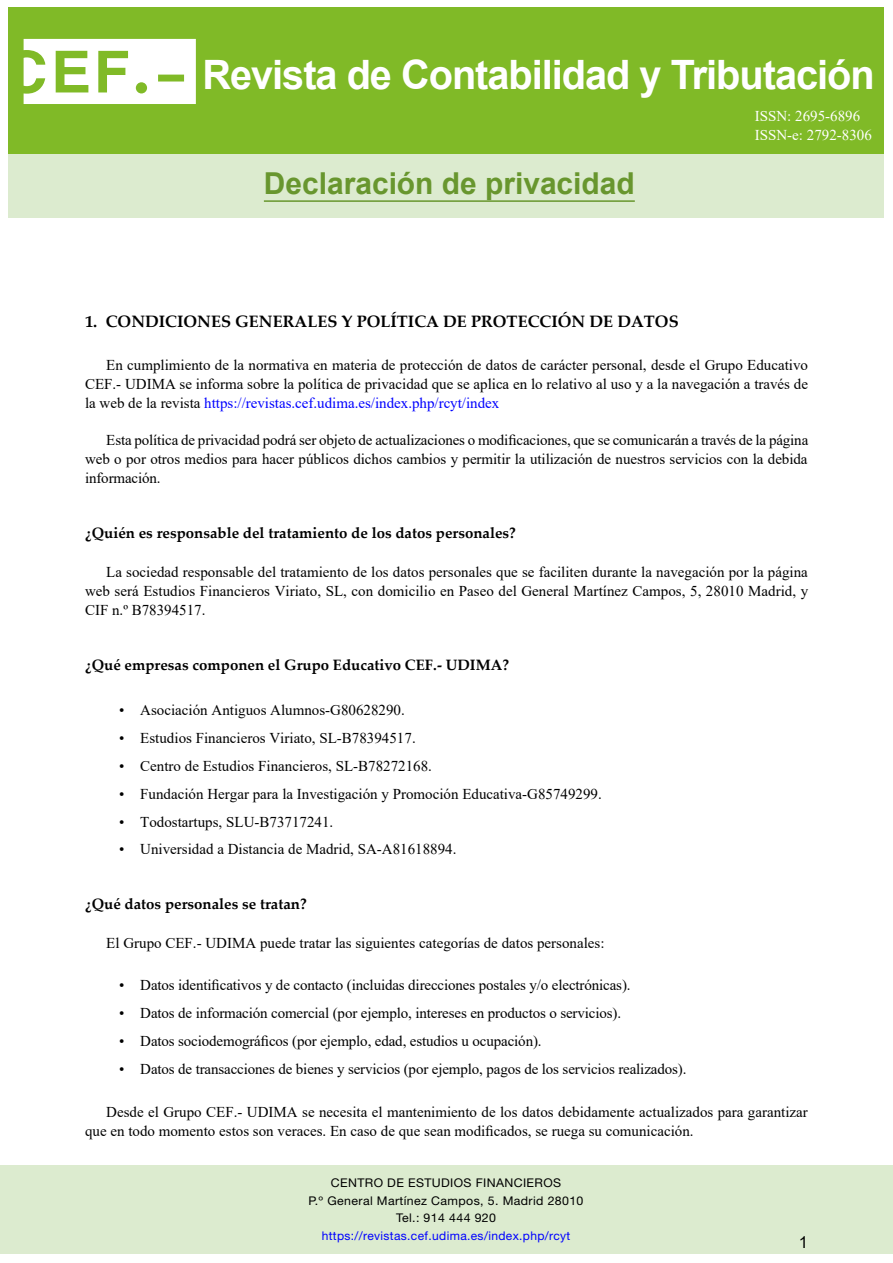
<style>
.page{position:relative;width:893px;height:1263px;background:#fff}
.page>*{position:absolute;margin:0;border:0;box-sizing:border-box;transform-origin:0 0}
.t1{font:700 40.5px "Arial";letter-spacing:-.025em;color:#fff}
.t2{font:700 30.15px "Arial";color:#68962e}
.epígrafe_1{font:700 16.5px "Palatino Linotype";color:#000}
.t3{font:16.5px "Arial";color:#000}
.texto_normal{font:15px/19.4px "Times New Roman";color:#000;text-align:justify}
.a___bolo__1__1_ª_clasif{font:15px "Times New Roman";letter-spacing:-.01em;color:#000}
.texto_normal__espacio_0_55{font:15px/19.4px "Times New Roman";color:#000}
.epígrafe_1_1_1{font:700 15px "Palatino Linotype";color:#000}
.texto_normal-2{font:15px "Times New Roman";color:#fff}
.t4{font:12px/17.7px "Helvetica Neue LT Std";letter-spacing:.03em;color:#000;text-align:center}
.t5{font:12px "Helvetica Neue LT Std";letter-spacing:.03em;color:#00f}
.s1{color:#00f}
</style>
<div class="page">
<div style="left:0;top:1165px;width:893px;height:88px;background:#dcebcf"></div>
<div style="left:9px;top:149px;width:875px;height:69px;background:#dcebcf"></div>
<hr style="left:264px;top:200px;width:371px;height:2px;background:#68962e">
<div style="left:9px;top:7px;width:875px;height:147px;background:#80ba27"></div>
<svg style="left:24px;top:39px;width:172px;height:65px"></svg>
<p class="t1" style="left:202px;top:46px;width:674px">Revista de Contabilidad y Tributación</p>
<p class="t2" style="left:264px;top:162px;width:372px">Declaración de privacidad</p>
<p class="texto_normal-2" style="left:755px;top:105px;width:107px">ISSN: 2695-6896</p>
<p class="texto_normal-2" style="left:755px;top:124px;width:119px">ISSN-e: 2792-8306</p>
<p class="epígrafe_1" style="left:85px;top:309px;width:595px">1. CONDICIONES GENERALES Y POLÍTICA DE PROTECCIÓN DE DATOS</p>
<p class="texto_normal" style="left:85px;top:354px;width:724px;text-indent:21px">En cumplimiento de la normativa en materia de protección de datos de carácter personal, desde el Grupo Educativo CEF.- UDIMA se informa sobre la política de privacidad que se aplica en lo relativo al uso y a la navegación a través de la web de la revista <span class="s1">https://revistas.cef.udima.es/index.php/rcyt/index</span></p>
<p class="texto_normal" style="left:85px;top:429px;width:725px;text-indent:21px">Esta política de privacidad podrá ser objeto de actualizaciones o modificaciones, que se comunicarán a través de la página web o por otros medios para hacer públicos dichos cambios y permitir la utilización de nuestros servicios con la debida información.</p>
<p class="epígrafe_1_1_1" style="left:85px;top:522px;width:432px">¿Quién es responsable del tratamiento de los datos personales?</p>
<p class="texto_normal" style="left:85px;top:561px;width:725px;text-indent:21px">La sociedad responsable del tratamiento de los datos personales que se faciliten durante la navegación por la página web será Estudios Financieros Viriato, SL, con domicilio en Paseo del General Martínez Campos, 5, 28010 Madrid, y CIF n.º B78394517.</p>
<p class="epígrafe_1_1_1" style="left:85px;top:654px;width:425px">¿Qué empresas componen el Grupo Educativo CEF.- UDIMA?</p>
<p class="a___bolo__1__1_ª_clasif" style="left:119px;top:699px;width:287px">• Asociación Antiguos Alumnos-G80628290.</p>
<p class="a___bolo__1__1_ª_clasif" style="left:119px;top:727px;width:298px">• Estudios Financieros Viriato, SL-B78394517.</p>
<p class="a___bolo__1__1_ª_clasif" style="left:119px;top:755px;width:314px">• Centro de Estudios Financieros, SL-B78272168.</p>
<p class="a___bolo__1__1_ª_clasif" style="left:119px;top:783px;width:484px">• Fundación Hergar para la Investigación y Promoción Educativa-G85749299.</p>
<p class="a___bolo__1__1_ª_clasif" style="left:119px;top:811px;width:216px">• Todostartups, SLU-B73717241.</p>
<p class="a___bolo__1__1_ª_clasif" style="left:119px;top:839px;width:339px">• Universidad a Distancia de Madrid, SA-A81618894.</p>
<p class="epígrafe_1_1_1" style="left:85px;top:893px;width:223px">¿Qué datos personales se tratan?</p>
<p class="texto_normal" style="left:106px;top:932px;width:500px">El Grupo CEF.- UDIMA puede tratar las siguientes categorías de datos personales:</p>
<p class="a___bolo__1__1_ª_clasif" style="left:119px;top:975px;width:513px">• Datos identificativos y de contacto (incluidas direcciones postales y/o electrónicas).</p>
<p class="a___bolo__1__1_ª_clasif" style="left:119px;top:1003px;width:504px">• Datos de información comercial (por ejemplo, intereses en productos o servicios).</p>
<p class="a___bolo__1__1_ª_clasif" style="left:119px;top:1030px;width:424px">• Datos sociodemográficos (por ejemplo, edad, estudios u ocupación).</p>
<p class="a___bolo__1__1_ª_clasif" style="left:119px;top:1058px;width:569px">• Datos de transacciones de bienes y servicios (por ejemplo, pagos de los servicios realizados).</p>
<p class="texto_normal__espacio_0_55" style="left:85px;top:1101px;width:724px;text-indent:21px">Desde el Grupo CEF.- UDIMA se necesita el mantenimiento de los datos debidamente actualizados para garantizar que en todo momento estos son veraces. En caso de que sean modificados, se ruega su comunicación.</p>
<p class="t4" style="left:309px;top:1173px;width:276px">CENTRO DE ESTUDIOS FINANCIEROS<br>P.º General Martínez Campos, 5. Madrid 28010<br>Tel.: 914 444 920</p>
<p class="t5" style="left:322px;top:1229px;width:250px">https://revistas.cef.udima.es/index.php/rcyt</p>
<p class="t3" style="left:799px;top:1230px;width:11px">1</p>
</div>
